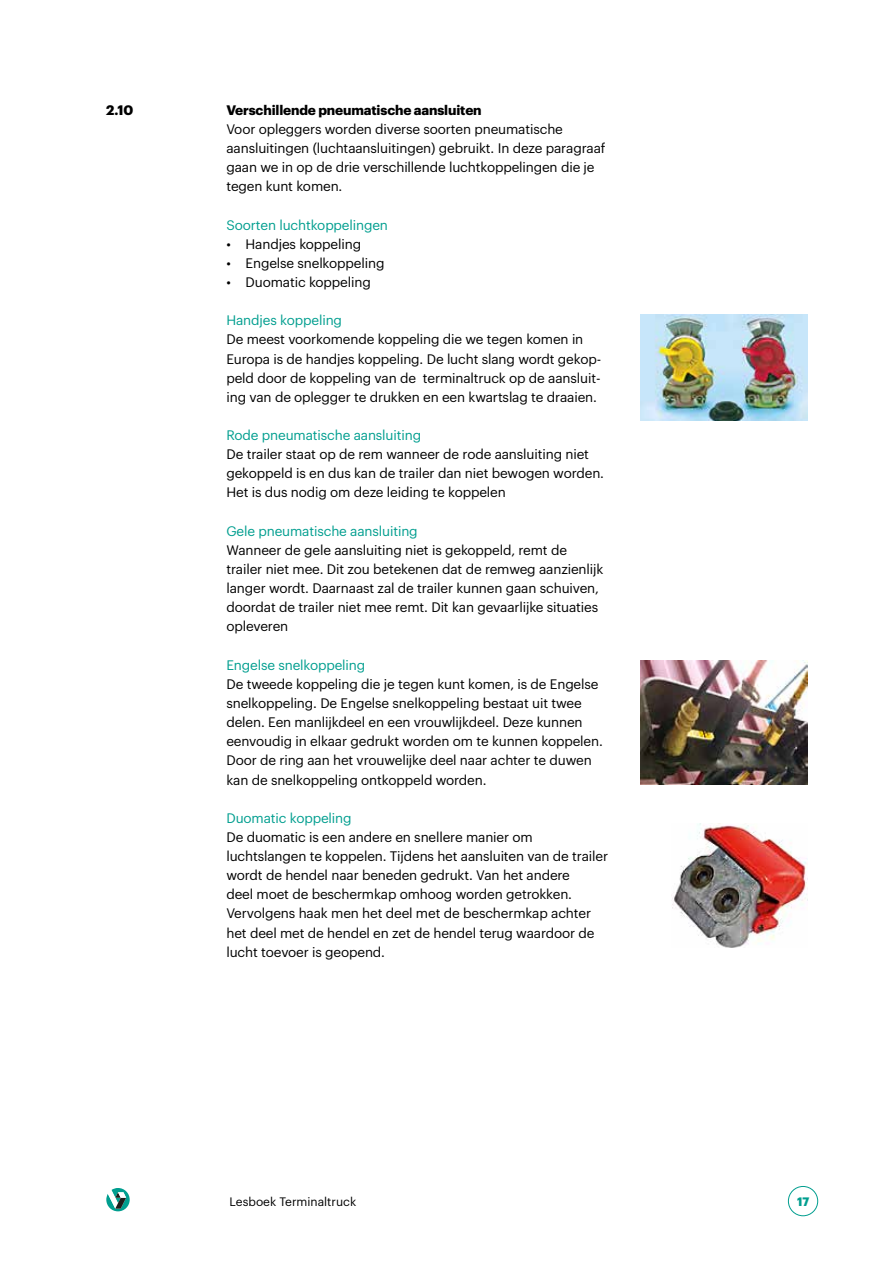
<style>
.page{position:relative;width:893px;height:1263px;background:#fff}
.page>*{position:absolute;margin:0;border:0;box-sizing:border-box;transform-origin:0 0}
.t1{font:13.5px/19.2px "Graphik";letter-spacing:-.01em;color:#000}
.t2{font:13.5px "Graphik";letter-spacing:-.01em;color:#009e8f}
.t3{font:700 13.5px "Graphik";letter-spacing:-.01em;color:#000}
.t4{font:12px "Graphik";color:#000}
.t5{font:700 12px "Graphik";color:#009e8f}
</style>
<div class="page">
<div style="left:788px;top:1186px;width:30px;height:30px;border:1px solid #009e8f;border-radius:50%"></div>
<svg style="left:106px;top:1188px;width:24px;height:23px"></svg>
<img style="left:641px;top:315px;width:167px;height:106px">
<img style="left:641px;top:661px;width:167px;height:123px">
<img style="left:671px;top:823px;width:137px;height:124px">
<p class="t3" style="left:106px;top:99px;width:29px">2.10</p>
<p class="t3" style="left:226px;top:99px;width:257px">Verschillende pneumatische aansluiten</p>
<p class="t1" style="left:226px;top:118px;width:381px">Voor opleggers worden diverse soorten pneumatische aansluitingen (luchtaansluitingen) gebruikt. In deze paragraaf gaan we in op de drie verschillende luchtkoppelingen die je tegen kunt komen.</p>
<p class="t2" style="left:226px;top:215px;width:163px">Soorten luchtkoppelingen</p>
<p class="t1" style="left:226px;top:233px;width:136px">• Handjes koppeling</p>
<p class="t1" style="left:226px;top:252px;width:160px">• Engelse snelkoppeling</p>
<p class="t1" style="left:226px;top:271px;width:146px">• Duomatic koppeling</p>
<p class="t2" style="left:226px;top:310px;width:117px">Handjes koppeling</p>
<p class="t1" style="left:226px;top:329px;width:376px">De meest voorkomende koppeling die we tegen komen in Europa is de handjes koppeling. De lucht slang wordt gekop&shy;peld door de koppeling van de terminaltruck op de aansluit&shy;ing van de oplegger te drukken en een kwartslag te draaien.</p>
<p class="t2" style="left:226px;top:425px;width:196px">Rode pneumatische aansluiting</p>
<p class="t1" style="left:226px;top:444px;width:379px">De trailer staat op de rem wanneer de rode aansluiting niet gekoppeld is en dus kan de trailer dan niet bewogen worden.<br>Het is dus nodig om deze leiding te koppelen</p>
<p class="t2" style="left:226px;top:521px;width:193px">Gele pneumatische aansluiting</p>
<p class="t1" style="left:226px;top:539px;width:378px">Wanneer de gele aansluiting niet is gekoppeld, remt de trailer niet mee. Dit zou betekenen dat de remweg aanzienlijk langer wordt. Daarnaast zal de trailer kunnen gaan schuiven, doordat de trailer niet mee remt. Dit kan gevaarlijke situaties opleveren</p>
<p class="t2" style="left:226px;top:655px;width:140px">Engelse snelkoppeling</p>
<p class="t1" style="left:226px;top:673px;width:378px">De tweede koppeling die je tegen kunt komen, is de Engelse snelkoppeling. De Engelse snelkoppeling bestaat uit twee delen. Een manlijkdeel en een vrouwlijkdeel. Deze kunnen eenvoudig in elkaar gedrukt worden om te kunnen koppelen.<br>Door de ring aan het vrouwelijke deel naar achter te duwen kan de snelkoppeling ontkoppeld worden.</p>
<p class="t2" style="left:226px;top:808px;width:127px">Duomatic koppeling</p>
<p class="t1" style="left:226px;top:826px;width:383px">De duomatic is een andere en snellere manier om luchtslangen te koppelen. Tijdens het aansluiten van de trailer wordt de hendel naar beneden gedrukt. Van het andere<br>deel moet de beschermkap omhoog worden getrokken.<br>Vervolgens haak men het deel met de beschermkap achter het deel met de hendel en zet de hendel terug waardoor de lucht toevoer is geopend.</p>
<p class="t4" style="left:230px;top:1192px;width:128px">Lesboek Terminaltruck</p>
<p class="t5" style="left:797px;top:1192px;width:14px">17</p>
</div>
